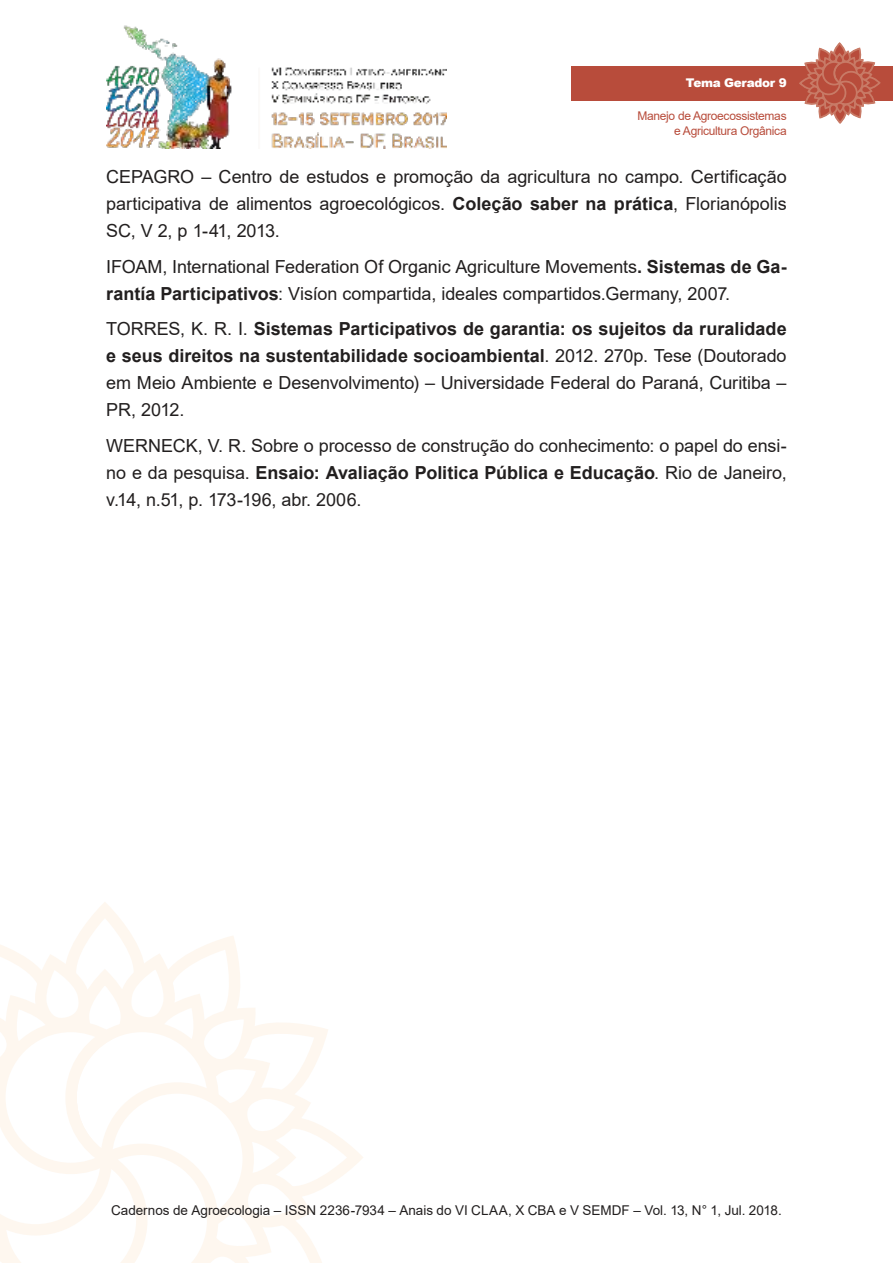
<style>
.page{position:relative;width:893px;height:1263px;background:#fff}
.page>*{position:absolute;margin:0;border:0;box-sizing:border-box;transform-origin:0 0}
.t1{font:18px/27px "Arial";letter-spacing:-.005em;color:#221f1f;text-align:justify}
.t2{font:13.5px "Arial";color:#221f1f}
.t3{font:12px/14.4px "Arial";letter-spacing:-.025em;color:#b84c3b;text-align:right}
.t4{font:900 12px "Arial";letter-spacing:-.025em;color:#fff}
.s1{font-weight:700}
</style>
<div class="page">
<img style="left:106px;top:25px;width:340px;height:124px">
<svg style="left:0;top:910px;width:363px;height:353px"></svg>
<div style="left:571px;top:66px;width:322px;height:34px;background:#b84c3b"></div>
<svg style="left:798px;top:43px;width:83px;height:81px"></svg>
<p class="t4" style="left:686px;top:76px;width:102px">Tema Gerador 9</p>
<p class="t3" style="left:637px;top:110px;width:151px">Manejo de Agroecossistemas e Agricultura Orgânica</p>
<p class="t1" style="left:106px;top:165px;width:682px">CEPAGRO – Centro de estudos e promoção da agricultura no campo. Certificação participativa de alimentos agroecológicos. <span class="s1">Coleção saber na prática</span>, Florianópolis SC, V 2, p 1-41, 2013.</p>
<p class="t1" style="left:106px;top:255px;width:682px">IFOAM, International Federation Of Organic Agriculture Movements<span class="s1">. Sistemas de Ga&shy;rantía Participativos</span>: Visíon compartida, ideales compartidos.Germany, 2007.</p>
<p class="t1" style="left:106px;top:317px;width:682px">TORRES, K. R. I. <span class="s1">Sistemas Participativos de garantia: os sujeitos da ruralidade e seus direitos na sustentabilidade socioambiental</span>. 2012. 270p. Tese (Doutorado em Meio Ambiente e Desenvolvimento) – Universidade Federal do Paraná, Curitiba – PR, 2012.</p>
<p class="t1" style="left:106px;top:434px;width:682px">WERNECK, V. R. Sobre o processo de construção do conhecimento: o papel do ensi&shy;no e da pesquisa. <span class="s1">Ensaio: Avaliação Politica Pública e Educação</span>. Rio de Janeiro, v.14, n.51, p. 173-196, abr. 2006.</p>
<p class="t2" style="left:111px;top:1205px;width:672px">Cadernos de Agroecologia – ISSN 2236-7934 – Anais do VI CLAA, X CBA e V SEMDF – Vol. 13, N° 1, Jul. 2018.</p>
</div>
